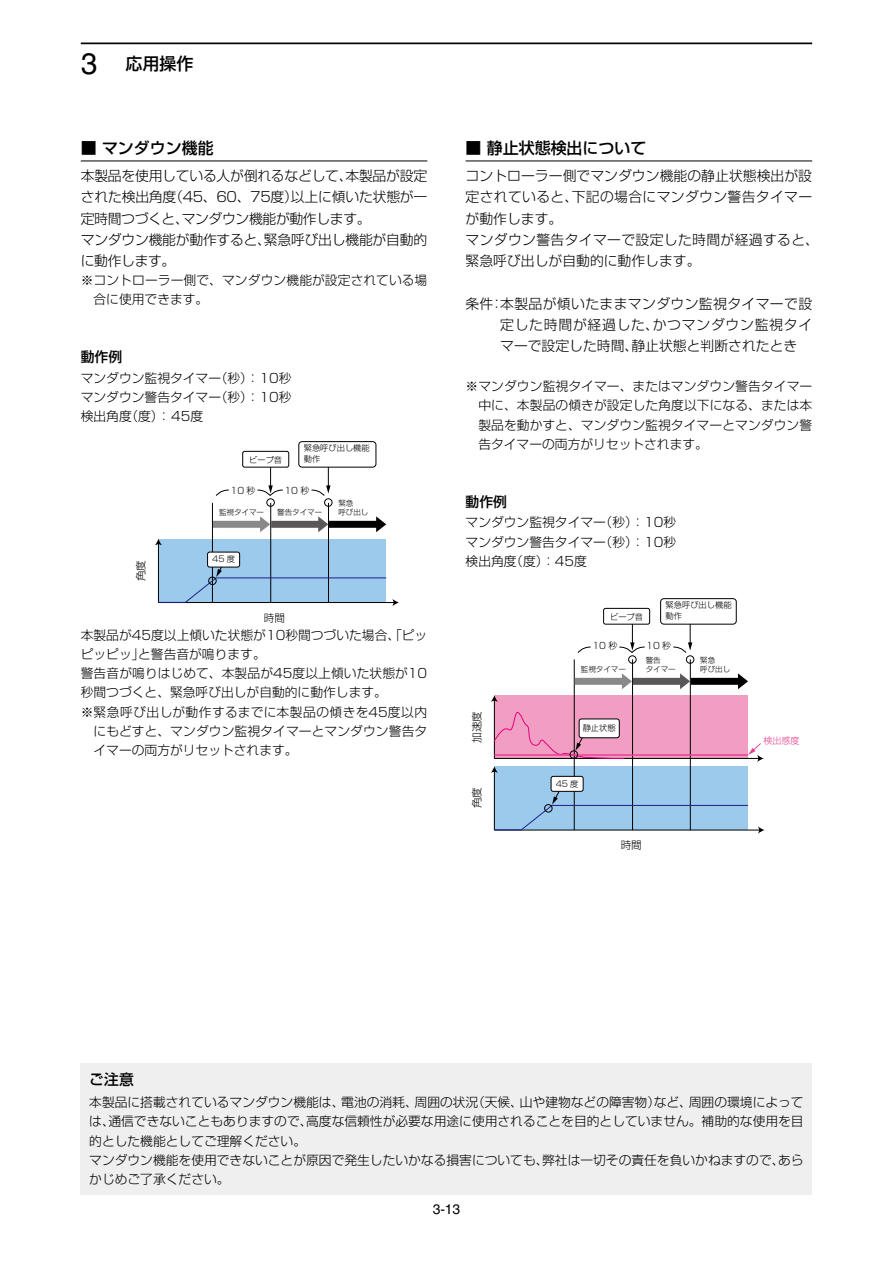
<style>
.page{position:relative;width:893px;height:1263px;background:#fff}
.page>*{position:absolute;margin:0;border:0;box-sizing:border-box;transform-origin:0 0}
.t1{font:500 16.95px "Shin Go Pro";color:#000}
.t2{font:500 15.9px "Shin Go Pro";color:#000}
.t3{font:500 14.85px "Shin Go Pro";color:#000}
.t4{font:300 13.8px/21.3px "Shin Go Pro";color:#000}
.t5{font:300 13.8px/21.3px "Shin Go Pro";letter-spacing:.025em;color:#000}
.t6{font:500 13.8px "Shin Go Pro";color:#000}
.t7{font:13.8px "Helvetica";color:#000}
.t8{font:300 12.75px/19.2px "Shin Go Pro";color:#000;text-align:justify}
.t9{font:300 10.5px "Shin Go Pro";color:#000}
.t10{font:300 9px "Shin Go Pro";color:#000}
.t11{font:300 9px "Shin Go Pro";color:#e74291}
.t12{font:300 8.25px/11.2px "Shin Go Pro";color:#000}
.t13{font:300 7.5px/9px "Shin Go Pro";color:#000}
.s1{font-family:"Helvetica";font-weight:400;font-size:29.7px}
</style>
<div class="page">
<hr style="left:81px;top:43px;width:731px;height:1px;background:#000">
<div style="left:81px;top:1063px;width:731px;height:132px;background:#efefef"></div>
<hr style="left:81px;top:161px;width:346px;height:1px;background:#000">
<hr style="left:466px;top:161px;width:346px;height:1px;background:#000">
<div style="left:494px;top:695px;width:254px;height:63px;background:#f19ec2"></div>
<hr style="left:494px;top:700px;width:1px;height:58px;background:#000">
<svg style="left:491px;top:695px;width:7px;height:7px"></svg>
<hr style="left:574px;top:659px;width:1px;height:171px;background:#000">
<hr style="left:690px;top:659px;width:1px;height:171px;background:#000">
<hr style="left:632px;top:659px;width:1px;height:171px;background:#000">
<svg style="left:577px;top:646px;width:14px;height:7px"></svg>
<svg style="left:575px;top:673px;width:173px;height:16px"></svg>
<div style="left:686px;top:655px;width:8px;height:9px;border:1px solid #000;border-radius:50%"></div>
<svg style="left:672px;top:624px;width:20px;height:29px"></svg>
<div style="left:628px;top:655px;width:8px;height:9px;border:1px solid #000;border-radius:50%"></div>
<svg style="left:618px;top:624px;width:27px;height:29px"></svg>
<div style="left:660px;top:598px;width:77px;height:26px;border:1px solid #000;border-radius:3px"></div>
<svg style="left:491px;top:711px;width:273px;height:123px"></svg>
<div style="left:603px;top:608px;width:47px;height:16px;border:1px solid #000;border-radius:2px"></div>
<div style="left:579px;top:719px;width:40px;height:19px;background:#fff;border-radius:2px"></div>
<div style="left:579px;top:718px;width:41px;height:20px;border:1px solid #000;border-radius:2px"></div>
<div style="left:551px;top:776px;width:32px;height:15px;background:#fff;border-radius:2px"></div>
<div style="left:551px;top:776px;width:32px;height:16px;border:1px solid #000;border-radius:2px"></div>
<div style="left:158px;top:539px;width:228px;height:63px;background:#9bcaed"></div>
<hr style="left:158px;top:543px;width:1px;height:59px;background:#000">
<svg style="left:155px;top:539px;width:7px;height:6px"></svg>
<hr style="left:212px;top:503px;width:1px;height:99px;background:#000">
<hr style="left:328px;top:503px;width:1px;height:99px;background:#000">
<hr style="left:270px;top:503px;width:1px;height:99px;background:#000">
<svg style="left:215px;top:489px;width:14px;height:7px"></svg>
<svg style="left:213px;top:516px;width:173px;height:16px"></svg>
<svg style="left:158px;top:551px;width:241px;height:55px"></svg>
<div style="left:208px;top:552px;width:32px;height:15px;background:#fff;border-radius:2px"></div>
<div style="left:207px;top:552px;width:33px;height:15px;border:1px solid #000;border-radius:2px"></div>
<div style="left:324px;top:498px;width:8px;height:9px;border:1px solid #000;border-radius:50%"></div>
<svg style="left:311px;top:467px;width:19px;height:29px"></svg>
<div style="left:266px;top:498px;width:9px;height:9px;border:1px solid #000;border-radius:50%"></div>
<svg style="left:257px;top:467px;width:27px;height:29px"></svg>
<div style="left:298px;top:441px;width:78px;height:26px;border:1px solid #000;border-radius:3px"></div>
<div style="left:242px;top:451px;width:47px;height:16px;border:1px solid #000;border-radius:2px"></div>
<h1 class="t1" style="left:81px;top:50px;width:114px"><span class="s1">3</span> 応用操作</h1>
<p class="t2" style="left:81px;top:135px;width:134px">■ マンダウン機能</p>
<p class="t4" style="left:81px;top:164px;width:348px">本製品を使用している人が倒れるなどして、本製品が設定された検出角度（45、60、75度）以上に傾いた状態が一定時間つづくと、マンダウン機能が動作します。<br>マンダウン機能が動作すると、緊急呼び出し機能が自動的に動作します。</p>
<p class="t8" style="left:94px;top:269px;width:335px;text-indent:-13px">※コントローラー側で、マンダウン機能が設定されている場合に使用できます。</p>
<p class="t6" style="left:81px;top:345px;width:43px">動作例</p>
<p class="t8" style="left:81px;top:367px;width:212px">マンダウン監視タイマー（秒）：10秒マンダウン警告タイマー（秒）：10秒検出角度（度）： 45度</p>
<p class="t12" style="left:304px;top:441px;width:67px">緊急呼び出し機能</p>
<p class="t12" style="left:249px;top:453px;width:34px">ビープ音</p>
<p class="t12" style="left:304px;top:452px;width:18px">動作</p>
<p class="t10" style="left:231px;top:483px;width:26px">10 秒</p>
<p class="t10" style="left:284px;top:483px;width:26px">10 秒</p>
<p class="t9" style="left:132px;top:581px;width:22px;rotate:-90deg">角度</p>
<p class="t13" style="left:219px;top:506px;width:46px">監視タイマー</p>
<p class="t13" style="left:277px;top:506px;width:46px">警告タイマー</p>
<p class="t13" style="left:338px;top:497px;width:31px">緊急<br>呼び出し</p>
<p class="t12" style="left:212px;top:553px;width:24px">45 度</p>
<p class="t9" style="left:264px;top:609px;width:22px">時間</p>
<p class="t8" style="left:81px;top:624px;width:348px">本製品が45度以上傾いた状態が10秒間つづいた場合、「ピッ</p>
<p class="t8" style="left:81px;top:643px;width:186px">ピッピッ」と警告音が鳴ります。</p>
<p class="t8" style="left:81px;top:662px;width:348px">警告音が鳴りはじめて、本製品が45度以上傾いた状態が10</p>
<p class="t8" style="left:81px;top:681px;width:308px">秒間つづくと、緊急呼び出しが自動的に動作します。</p>
<p class="t8" style="left:81px;top:701px;width:348px">※緊急呼び出しが動作するまでに本製品の傾きを45度以内</p>
<p class="t8" style="left:94px;top:720px;width:335px">にもどすと、マンダウン監視タイマーとマンダウン警告タ</p>
<p class="t8" style="left:94px;top:739px;width:206px">イマーの両方がリセットされます。</p>
<p class="t2" style="left:466px;top:135px;width:182px">■ 静止状態検出について</p>
<p class="t5" style="left:466px;top:164px;width:355px">コントローラー側でマンダウン機能の静止状態検出が設定されていると、下記の場合にマンダウン警告タイマーが動作します。<br>マンダウン警告タイマーで設定した時間が経過すると、緊急呼び出しが自動的に動作します。</p>
<p class="t4" style="left:500px;top:291px;width:314px;text-align:justify;text-indent:-35px">条件：本製品が傾いたままマンダウン監視タイマーで設定した時間が経過した、かつマンダウン監視タイマーで設定した時間、静止状態と判断されたとき</p>
<p class="t8" style="left:478px;top:375px;width:335px;text-indent:-13px">※マンダウン監視タイマー、またはマンダウン警告タイマー中に、本製品の傾きが設定した角度以下になる、または本製品を動かすと、マンダウン監視タイマーとマンダウン警告タイマーの両方がリセットされます。</p>
<p class="t6" style="left:466px;top:490px;width:43px">動作例</p>
<p class="t8" style="left:466px;top:511px;width:212px">マンダウン監視タイマー（秒）：10秒マンダウン警告タイマー（秒）：10秒検出角度（度）：45度</p>
<p class="t12" style="left:610px;top:610px;width:34px">ビープ音</p>
<p class="t12" style="left:666px;top:598px;width:67px">緊急呼び出し機能動作</p>
<p class="t10" style="left:592px;top:639px;width:26px">10 秒</p>
<p class="t10" style="left:646px;top:639px;width:26px">10 秒</p>
<p class="t9" style="left:468px;top:743px;width:33px;rotate:-90deg">加速度</p>
<p class="t9" style="left:468px;top:808px;width:22px;rotate:-90deg">角度</p>
<p class="t13" style="left:581px;top:663px;width:46px">監視タイマー</p>
<p class="t13" style="left:646px;top:654px;width:31px">警告<br>タイマー</p>
<p class="t13" style="left:700px;top:654px;width:31px">緊急<br>呼び出し</p>
<p class="t12" style="left:583px;top:721px;width:34px">静止状態</p>
<p class="t12" style="left:556px;top:777px;width:24px">45 度</p>
<p class="t9" style="left:621px;top:836px;width:22px">時間</p>
<p class="t11" style="left:764px;top:733px;width:37px">検出感度</p>
<p class="t3" style="left:89px;top:1067px;width:46px">ご注意</p>
<p class="t8" style="left:89px;top:1091px;width:716px;text-align:left">本製品に搭載されているマンダウン機能は、電池の消耗、周囲の状況（天候、山や建物などの障害物）など、周囲の環境によっては、通信できないこともありますので、高度な信頼性が必要な用途に使用されることを目的としていません。補助的な使用を目的とした機能としてご理解ください。<br>マンダウン機能を使用できないことが原因で発生したいかなる損害についても、弊社は一切その責任を負いかねますので、あらかじめご了承ください。</p>
<p class="t7" style="left:433px;top:1201px;width:29px">3-13</p>
</div>
